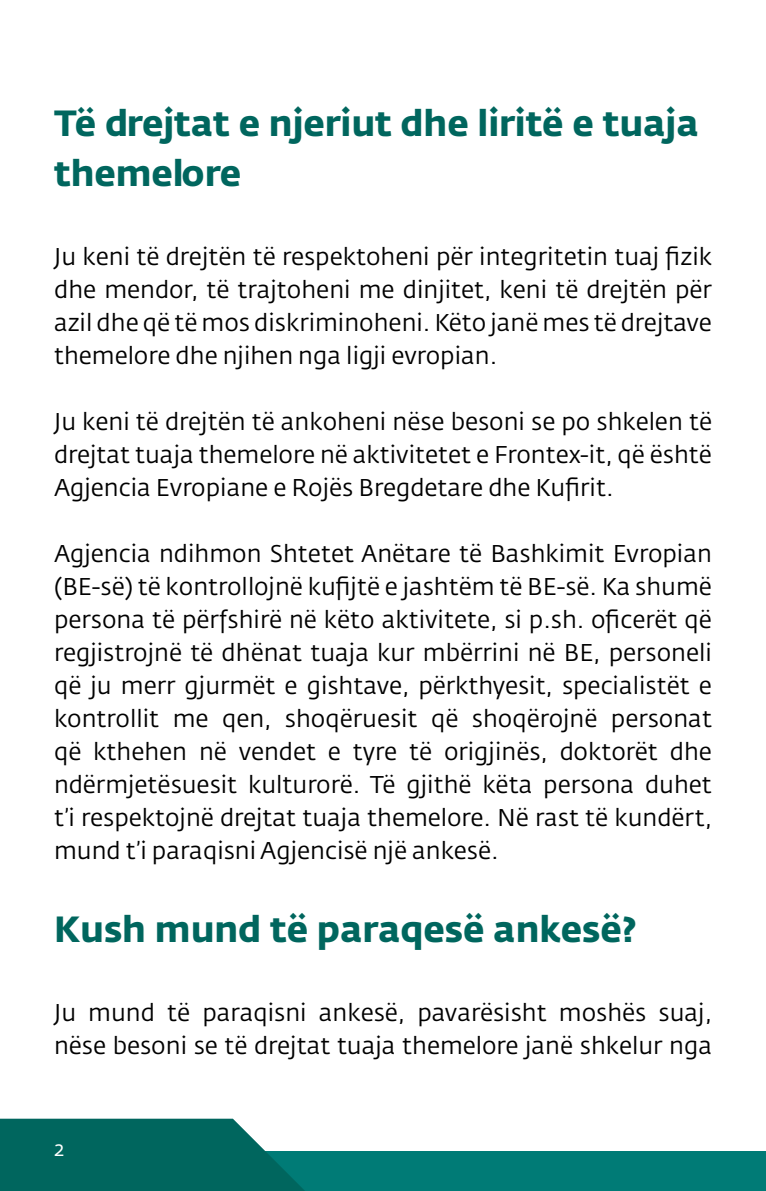
<style>
.page{position:relative;width:766px;height:1191px;background:#fff}
.page>*{position:absolute;margin:0;border:0;box-sizing:border-box;transform-origin:0 0}
.t1{font:700 36px/49.5px "Fedra Sans Pro";letter-spacing:-.005em;color:#00665e}
.Text{font:24px/33px "Fedra Sans Pro";color:#000;text-align:justify}
.t2{font:21px "Fedra Sans Pro";color:#fff}
</style>
<div class="page">
<div style="left:0;top:1151px;width:765px;height:40px;background:#007b76"></div>
<svg style="left:0;top:1118px;width:305px;height:73px;background:#16746c"></svg>
<h1 class="t1" style="left:54px;top:99px;width:646px">Të drejtat e njeriut dhe liritë e tuaja themelore</h1>
<p class="Text" style="left:54px;top:240px;width:659px">Ju keni të drejtën të respektoheni për integritetin tuaj fizik dhe mendor, të trajtoheni me dinjitet, keni të drejtën për azil dhe që të mos diskriminoheni. Këto janë mes të drejtave themelore dhe njihen nga ligji evropian.</p>
<p class="Text" style="left:54px;top:405px;width:659px">Ju keni të drejtën të ankoheni nëse besoni se po shkelen të drejtat tuaja themelore në aktivitetet e Frontex-it, që është Agjencia Evropiane e Rojës Bregdetare dhe Kufirit.</p>
<p class="Text" style="left:54px;top:537px;width:659px">Agjencia ndihmon Shtetet Anëtare të Bashkimit Evropian (BE-së) të kontrollojnë kufijtë e jashtëm të BE-së. Ka shumë persona të përfshirë në këto aktivitete, si p.sh. oficerët që regjistrojnë të dhënat tuaja kur mbërrini në BE, personeli që ju merr gjurmët e gishtave, përkthyesit, specialistët e kontrollit me qen, shoqëruesit që shoqërojnë personat që kthehen në vendet e tyre të origjinës, doktorët dhe ndërmjetësuesit kulturorë. Të gjithë këta persona duhet t’i respektojnë drejtat tuaja themelore. Në rast të kundërt, mund t’i paraqisni Agjencisë një ankesë.</p>
<h1 class="t1" style="left:54px;top:904px;width:584px">Kush mund të paraqesë ankesë?</h1>
<p class="Text" style="left:54px;top:996px;width:659px">Ju mund të paraqisni ankesë, pavarësisht moshës suaj, nëse besoni se të drejtat tuaja themelore janë shkelur nga</p>
<p class="t2" style="left:54px;top:1136px;width:12px">2</p>
</div>
